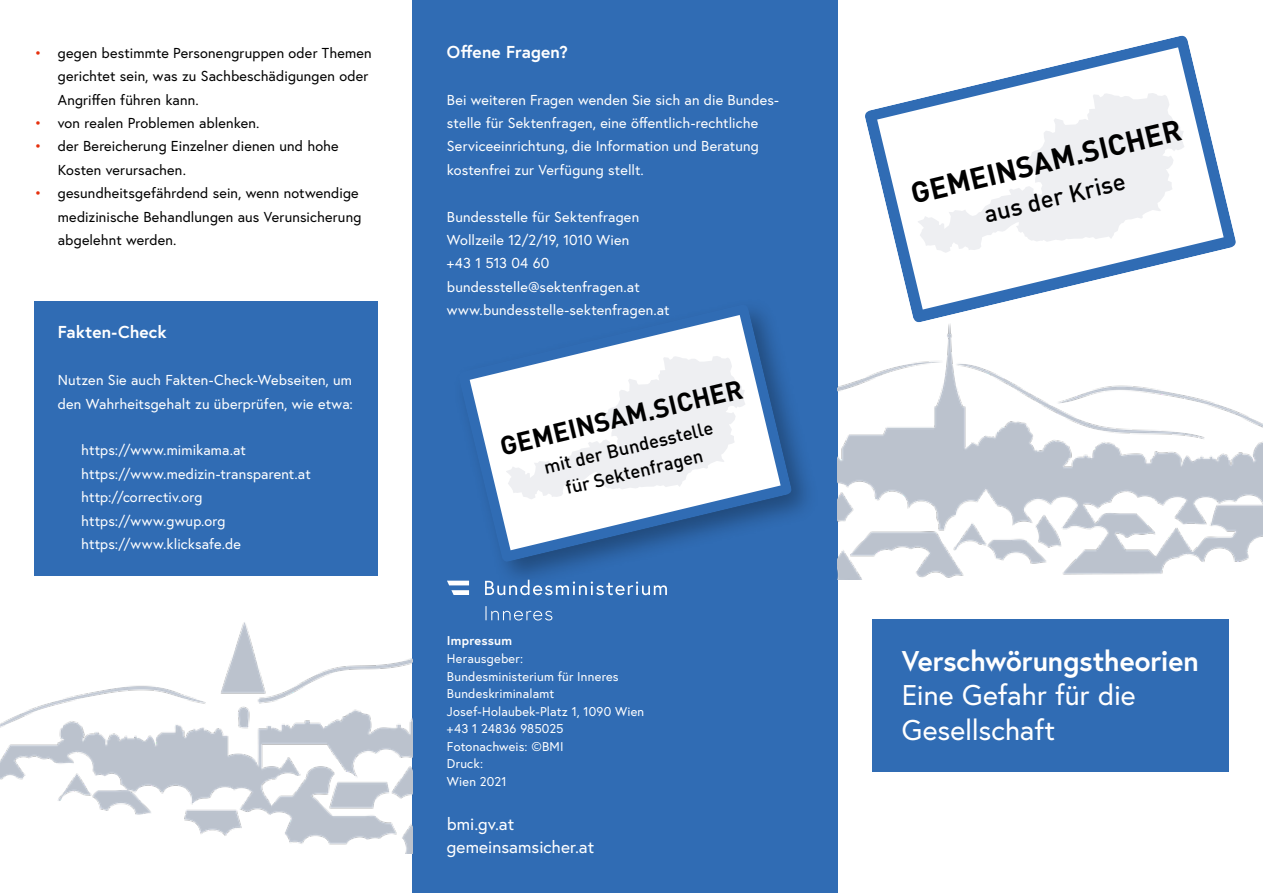
<style>
.page{position:relative;width:1263px;height:893px;background:#fff}
.page>*{position:absolute;margin:0;border:0;box-sizing:border-box;transform-origin:0 0}
.t1{font:700 29.25px "DIN";color:#000}
.t2{font:28.5px/34.2px "Europa Austria";letter-spacing:-.005em;color:#fff}
.t3{font:700 28.5px "Europa Austria";color:#fff}
.t4{font:700 26.25px "DIN";color:#000}
.t5{font:500 24.15px "DIN";color:#000}
.t6{font:500 18.45px/24.6px "DIN";color:#000;text-align:center}
.t7{font:17.25px/23.2px "Europa Austria";color:#fff}
.t8{font:700 17.25px "Europa Austria";letter-spacing:.01em;color:#fff}
.t9{font:14.4px/23.4px "Europa Austria";letter-spacing:.01em;color:#fff}
.t10{font:14.4px/23.4px "Europa Austria";letter-spacing:.01em;color:#000}
.t11{font:12.75px/17.5px "Europa Austria";letter-spacing:.015em;color:#fff}
.t12{font:700 12.75px "Europa Austria";letter-spacing:.015em;color:#fff}
.s1{color:#e6310e}
</style>
<div class="page">
<div style="left:412px;top:0;width:426px;height:893px;background:#306cb4"></div>
<div style="left:34px;top:302px;width:344px;height:64px;background:#306cb4"></div>
<div style="left:34px;top:351px;width:344px;height:84px;background:#306cb4"></div>
<div style="left:34px;top:421px;width:344px;height:61px;background:#306cb4"></div>
<div style="left:34px;top:468px;width:344px;height:61px;background:#306cb4"></div>
<div style="left:34px;top:514px;width:344px;height:61px;background:#306cb4"></div>
<div style="left:872px;top:619px;width:356px;height:152px;background:#306cb4"></div>
<svg style="left:485px;top:606px;width:67px;height:14px"></svg>
<svg style="left:485px;top:590px;width:182px;height:5px"></svg>
<svg style="left:447px;top:581px;width:22px;height:14px"></svg>
<svg style="left:865px;top:35px;width:371px;height:288px"></svg>
<svg style="left:877px;top:47px;width:347px;height:263px"></svg>
<svg style="left:918px;top:93px;width:266px;height:160px"></svg>
<img style="left:838px;top:324px;width:425px;height:256px">
<img style="left:0;top:622px;width:412px;height:231px">
<div style="left:452px;top:297px;width:367px;height:293px;background:#000;opacity:.31"></div>
<svg style="left:458px;top:303px;width:335px;height:260px"></svg>
<svg style="left:470px;top:315px;width:311px;height:235px"></svg>
<svg style="left:506px;top:356px;width:239px;height:143px;background:#f3f5f7"></svg>
<p class="t10" style="left:58px;top:41px;width:315px;text-indent:-23px"><span class="s1">•</span> gegen bestimmte Personengruppen oder Themen gerichtet sein, was zu Sachbeschädigungen oder<br>Angriffen führen kann.</p>
<p class="t10" style="left:34px;top:111px;width:227px"><span class="s1">•</span> von realen Problemen ablenken.</p>
<p class="t10" style="left:58px;top:134px;width:282px;text-indent:-23px"><span class="s1">•</span> der Bereicherung Einzelner dienen und hohe<br>Kosten verursachen.</p>
<p class="t10" style="left:58px;top:181px;width:305px;text-indent:-23px"><span class="s1">•</span> gesundheitsgefährdend sein, wenn notwendige medizinische Behandlungen aus Verunsicherung abgelehnt werden.</p>
<p class="t8" style="left:58px;top:321px;width:110px">Fakten-Check</p>
<p class="t9" style="left:58px;top:368px;width:297px">Nutzen Sie auch Fakten-Check-Webseiten, um den Wahrheitsgehalt zu überprüfen, wie etwa:</p>
<p class="t9" style="left:81px;top:438px;width:231px">https://www.mimikama.at https://www.medizin-transparent.at http://correctiv.org https://www.gwup.org https://www.klicksafe.de</p>
<p class="t8" style="left:447px;top:40px;width:122px">Offene Fragen?</p>
<p class="t9" style="left:447px;top:88px;width:333px">Bei weiteren Fragen wenden Sie sich an die Bundes&shy;stelle für Sektenfragen, eine öffentlich-rechtliche Serviceeinrichtung, die Information und Beratung kostenfrei zur Verfügung stellt.</p>
<p class="t9" style="left:447px;top:205px;width:224px">Bundesstelle für Sektenfragen<br>Wollzeile 12/2/19, 1010 Wien<br>+43 1 513 04 60 bundesstelle@sektenfragen.at www.bundesstelle-sektenfragen.at</p>
<h3 class="t4" style="left:496px;top:429px;width:250px;rotate:-13deg">GEMEINSAM.SICHER</h3>
<p class="t6" style="left:541px;top:456px;width:175px;rotate:-14deg">mit der Bundesstelle für Sektenfragen</p>
<p class="t12" style="left:447px;top:632px;width:67px">Impressum</p>
<p class="t11" style="left:447px;top:649px;width:199px">Herausgeber:<br>Bundesministerium für Inneres<br>Bundeskriminalamt<br>Josef-Holaubek-Platz 1, 1090 Wien +43 1 24836 985025<br>Fotonachweis: ©BMI<br>Druck:<br>Wien 2021</p>
<p class="t7" style="left:447px;top:812px;width:149px">bmi.gv.at gemeinsamsicher.at</p>
<h1 class="t1" style="left:907px;top:176px;width:278px;rotate:-14deg">GEMEINSAM.SICHER</h1>
<h3 class="t5" style="left:981px;top:200px;width:146px;rotate:-14deg">aus der Krise</h3>
<h2 class="t3" style="left:902px;top:642px;width:298px">Verschwörungstheorien</h2>
<h2 class="t2" style="left:902px;top:678px;width:235px">Eine Gefahr für die<br>Gesellschaft</h2>
</div>
